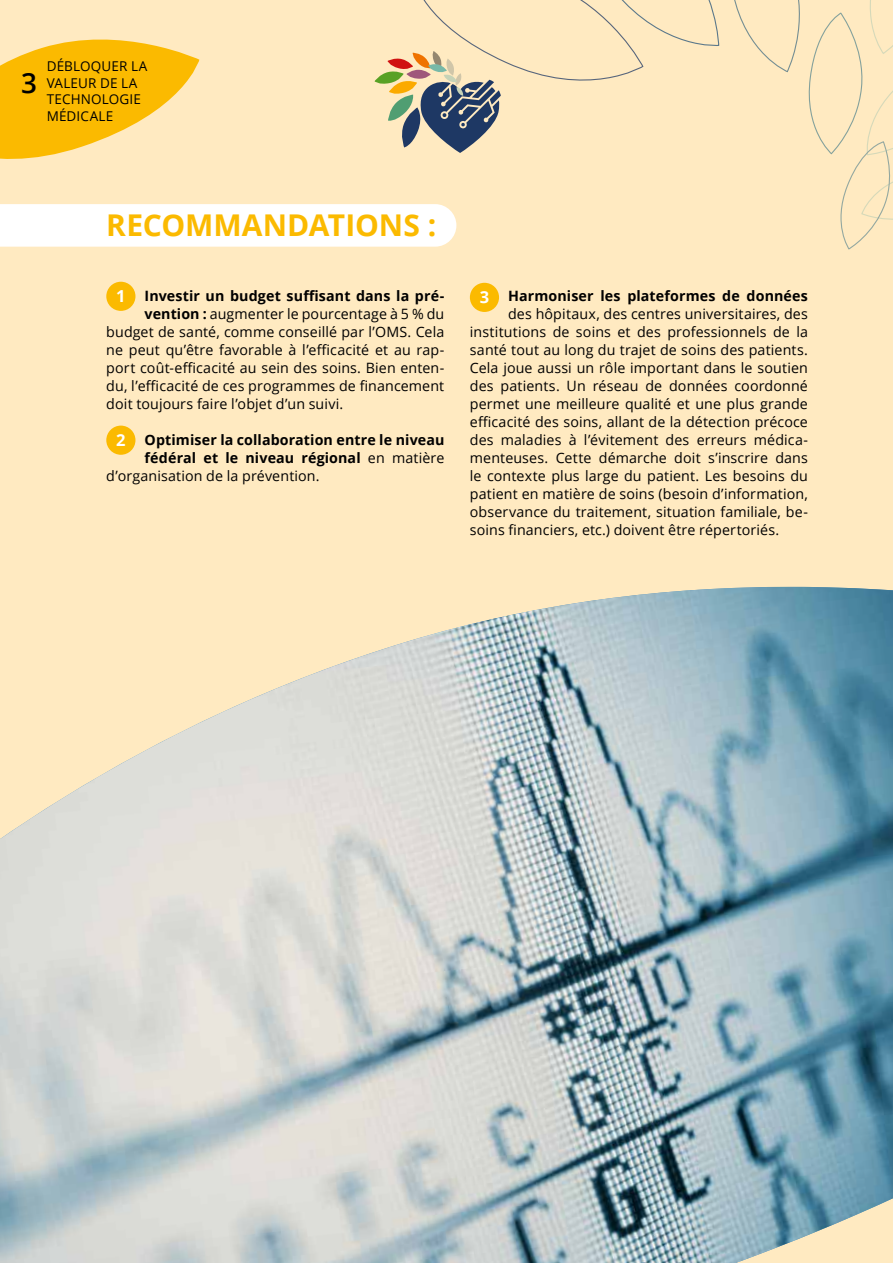
<style>
.page{position:relative;width:893px;height:1263px;background:#ffeac1}
.page>*{position:absolute;margin:0;border:0;box-sizing:border-box;transform-origin:0 0}
.t1{font:700 30px "Open Sans";letter-spacing:-.005em;color:#fbba00}
.t2{font:600 27.9px "Open Sans";color:#000}
.t3{font:700 16.5px "Open Sans";color:#fff}
.t4{font:14.25px/18px "Open Sans";letter-spacing:.01em;color:#000;text-align:justify}
.t5{font:700 14.25px "Open Sans";letter-spacing:.01em;color:#000}
.t6{font:13.5px/16.5px "Open Sans";letter-spacing:.01em;color:#000}
.s1{font-weight:700}
.s2{font-weight:400}
</style>
<div class="page">
<div style="left:106px;top:282px;width:29px;height:29px;background:#fbba00;border-radius:50%"></div>
<div style="left:106px;top:426px;width:29px;height:29px;background:#fbba00;border-radius:50%"></div>
<div style="left:470px;top:283px;width:29px;height:29px;background:#fbba00;border-radius:50%"></div>
<img style="left:0;top:587px;width:893px;height:676px">
<svg style="left:0;top:0;width:893px;height:250px"></svg>
<h2 class="t2" style="left:21px;top:63px;width:17px">3</h2>
<p class="t6" style="left:47px;top:58px;width:102px">DÉBLOQUER LA<br>VALEUR DE LA<br>TECHNOLOGIE<br>MÉDICALE</p>
<h1 class="t1" style="left:106px;top:203px;width:332px">RECOMMANDATIONS :</h1>
<p class="t3" style="left:116px;top:284px;width:11px">1</p>
<p class="t5" style="left:145px;top:286px;width:301px">Investir un budget suffisant dans la pré-</p>
<p class="t4" style="left:145px;top:305px;width:301px"><span class="s1">vention :</span> augmenter le pourcentage à 5 % du</p>
<p class="t4" style="left:106px;top:323px;width:340px">budget de santé, comme conseillé par l’OMS. Cela</p>
<p class="t4" style="left:106px;top:341px;width:340px">ne peut qu’être favorable à l’efficacité et au rap-</p>
<p class="t4" style="left:106px;top:359px;width:340px">port coût-efficacité au sein des soins. Bien enten-</p>
<p class="t4" style="left:106px;top:377px;width:340px">du, l’efficacité de ces programmes de financement</p>
<p class="t4" style="left:106px;top:395px;width:239px">doit toujours faire l’objet d’un suivi.</p>
<p class="t5" style="left:145px;top:430px;width:301px">Optimiser la collaboration entre le niveau</p>
<p class="t5" style="left:145px;top:448px;width:301px">fédéral et le niveau régional <span class="s2">en matière</span></p>
<p class="t4" style="left:106px;top:467px;width:215px">d’organisation de la prévention.</p>
<p class="t3" style="left:116px;top:428px;width:11px">2</p>
<p class="t5" style="left:508px;top:286px;width:301px">Harmoniser les plateformes de données</p>
<p class="t4" style="left:470px;top:305px;width:340px;text-indent:38px">des hôpitaux, des centres universitaires, des institutions de soins et des professionnels de la santé tout au long du trajet de soins des patients.<br>Cela joue aussi un rôle important dans le soutien des patients. Un réseau de données coordonné permet une meilleure qualité et une plus grande efficacité des soins, allant de la détection précoce des maladies à l’évitement des erreurs médica&shy;menteuses. Cette démarche doit s’inscrire dans le contexte plus large du patient. Les besoins du patient en matière de soins (besoin d’information, observance du traitement, situation familiale, be&shy;soins financiers, etc.) doivent être répertoriés.</p>
<p class="t3" style="left:480px;top:285px;width:11px">3</p>
</div>
